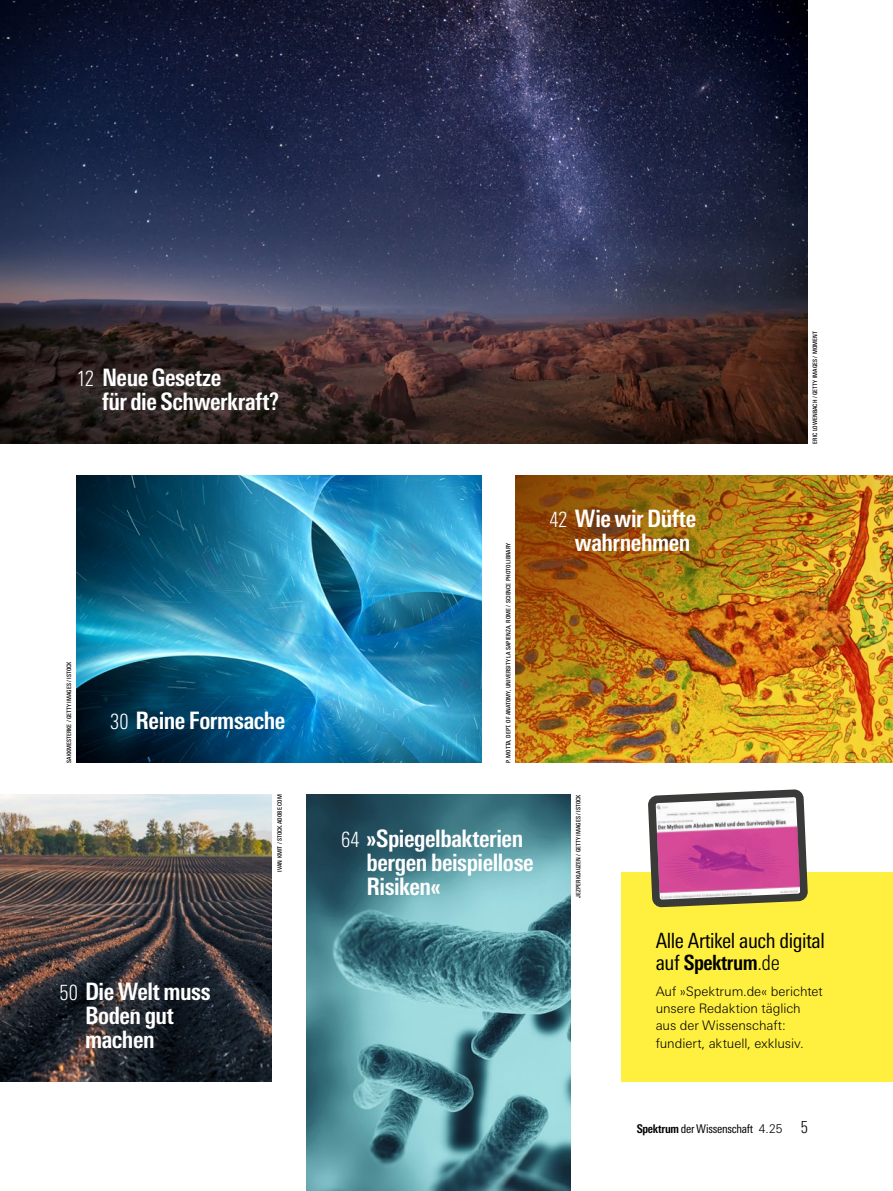
<style>
.page{position:relative;width:893px;height:1191px;background:#fff}
.page>*{position:absolute;margin:0;border:0;box-sizing:border-box;transform-origin:0 0}
.Head_Inhalt{font:700 condensed 24px/24px "Univers Next Pro";letter-spacing:-.02em;color:#fff}
.Ueberschrift_Kasten_klein{font:condensed 21px/22.5px "Univers Next Pro";letter-spacing:-.02em;color:#000}
.Kasten_Grundtext_ohne_Einzug{font:300 13.2px/17.2px "Univers Next Pro";letter-spacing:-.005em;color:#000}
.t1{font:condensed 12px "Univers Next Pro";letter-spacing:-.025em;color:#000}
.Bildnachweis{font:500 condensed 6px "Univers Next Pro";letter-spacing:.01em;color:#000}
.s1{font-weight:300;font-size:21px}
.s2{font-weight:700}
.s3{font-weight:300}
.s4{font-weight:300;font-stretch:normal}
.s5{font-weight:300;font-size:16.5px}
</style>
<div class="page">
<img style="left:515px;top:475px;width:378px;height:288px">
<img style="left:306px;top:794px;width:265px;height:397px">
<div style="left:622px;top:872px;width:271px;height:209px;background:#fff040"></div>
<svg style="left:649px;top:789px;width:159px;height:119px"></svg>
<img style="left:0;top:0;width:808px;height:443px">
<img style="left:76px;top:475px;width:405px;height:288px">
<img style="left:0;top:794px;width:272px;height:287px">
<p class="Head_Inhalt" style="left:102px;top:365px;width:179px;text-indent:-26px"><span class="s1">12</span> Neue Gesetze<br>für die Schwerkraft?</p>
<p class="Bildnachweis" style="left:65px;top:763px;width:103px;rotate:-90deg">SAKKMESTERKE / GETTY IMAGES / ISTOCK</p>
<p class="Head_Inhalt" style="left:110px;top:708px;width:177px"><span class="s1">30</span> Reine Formsache</p>
<p class="Bildnachweis" style="left:276px;top:872px;width:79px;rotate:-90deg">IVAN KMIT / STOCK.ADOBE.COM</p>
<p class="Head_Inhalt" style="left:85px;top:979px;width:127px;text-indent:-26px"><span class="s1">50</span> Die Welt muss<br>Boden gut machen</p>
<p class="Bildnachweis" style="left:812px;top:443px;width:114px;rotate:-90deg">ERIC LOWENBACH / GETTY IMAGES / MOMENT</p>
<p class="Bildnachweis" style="left:505px;top:763px;width:221px;rotate:-90deg">P. MOTTA, DEPT. OF ANATOMY, UNIVERSITY LA SAPIENZA, ROME / SCIENCE PHOTO LIBRARY</p>
<p class="Head_Inhalt" style="left:367px;top:826px;width:169px;text-indent:-26px"><span class="s1">64</span> »Spiegelbakterien bergen beispiellose<br>Risiken«</p>
<p class="Head_Inhalt" style="left:549px;top:506px;width:148px;text-align:right"><span class="s1">42</span> Wie wir Düfte wahrnehmen</p>
<p class="Bildnachweis" style="left:575px;top:897px;width:104px;rotate:-90deg">JEZPERKLAUZEN / GETTY IMAGES / ISTOCK</p>
<p class="Ueberschrift_Kasten_klein" style="left:656px;top:928px;width:171px">Alle Artikel auch digital auf <span class="s2">Spektrum</span><span class="s3">.de</span></p>
<p class="Kasten_Grundtext_ohne_Einzug" style="left:656px;top:982px;width:168px">Auf »Spektrum.de« berichtet unsere Redaktion täglich aus der Wissenschaft: fundiert, aktuell, exklusiv.</p>
<h3 class="t1" style="left:637px;top:1122px;width:173px"><span class="s2">Spektrum</span> der Wissenschaft <span class="s4">4.25</span> <span class="s5">5</span></h3>
</div>
